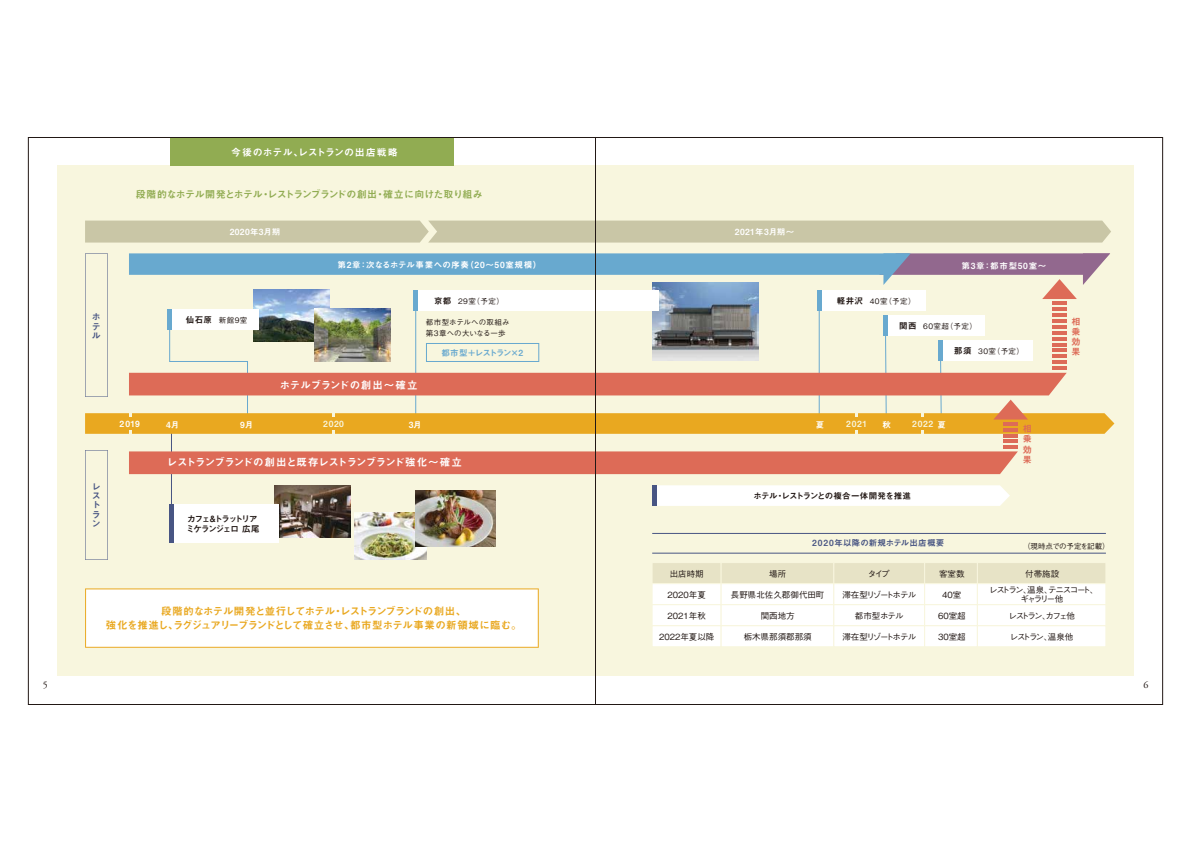
<style>
.page{position:relative;width:1191px;height:842px;background:#fff}
.page>*{position:absolute;margin:0;border:0;box-sizing:border-box;transform-origin:0 0}
.t1{font:10.5px/14px "Midashi Go Pro MB31";letter-spacing:-.06em;color:#e9a820;text-align:center}
.t2{font:10.5px "Midashi Go Pro MB31";letter-spacing:-.03em;color:#fff}
.t3{font:10.5px "Midashi Go Pro MB31";letter-spacing:-.01em;color:#fff}
.t4{font:10px "Midashi Go Pro MB31";letter-spacing:-.045em;color:#91ac52}
.t5{font:10px "Midashi Go Pro MB31";letter-spacing:.005em;color:#fff}
.t6{font:10px "Adobe Garamond";color:#221815}
.t7{font:9px/9.4px "Midashi Go Pro MB31";color:#485583;text-align:justify}
.t8{font:9px/10.1px "Midashi Go Pro MB31";color:#dd6b57;text-align:justify}
.t9{font:500 8.5px "Gothic BBB Pro";color:#221815}
.t10{font:8.5px "Midashi Go Pro MB31";letter-spacing:.04em;color:#fff}
.t11{font:8.5px "Midashi Go Pro MB31";letter-spacing:.065em;color:#fff}
.t12{font:8.5px "Midashi Go Pro MB31";letter-spacing:-.055em;color:#221815}
.t13{font:500 8.5px "Gothic BBB Pro";letter-spacing:-.12em;color:#221815}
.t14{font:500 8.5px/16px "Gothic BBB Pro";letter-spacing:-.14em;color:#221815;text-align:center}
.t15{font:8.5px/10px "Midashi Go Pro MB31";letter-spacing:-.14em;color:#221815}
.t16{font:8.5px "Midashi Go Pro MB31";letter-spacing:.035em;color:#485583}
.t17{font:500 8.5px/17px "Gothic BBB Pro";letter-spacing:-.21em;color:#221815;text-align:center}
.t18{font:8.5px "Midashi Go Pro MB31";letter-spacing:.06em;color:#f8f6de}
.t19{font:8.5px "Midashi Go Pro MB31";letter-spacing:.08em;color:#fff}
.t20{font:8.5px "Midashi Go Pro MB31";letter-spacing:-.105em;color:#68a9cf}
.t21{font:500 8.5px "Gothic BBB Pro";letter-spacing:-.17em;color:#221815}
.t22{font:500 7.5px "Gothic BBB Pro";letter-spacing:.03em;color:#221815}
.t23{font:500 7.5px/10.5px "Gothic BBB Pro";letter-spacing:.01em;color:#221815}
.t24{font:500 7.5px "Gothic BBB Pro";letter-spacing:-.03em;color:#221815}
.s1{font-family:"Midashi Go Pro MB31";font-weight:400;font-size:8.5px}
.s2{color:#fff}
</style>
<div class="page">
<div style="left:57px;top:166px;width:538px;height:510px;background:#f8f6de"></div>
<div style="left:595px;top:166px;width:539px;height:510px;background:#f8f6de"></div>
<div style="left:171px;top:137px;width:283px;height:29px;background:#91ac52"></div>
<div style="left:656px;top:485px;width:354px;height:21px;background:#fff"></div>
<img style="left:274px;top:485px;width:76px;height:53px">
<img style="left:355px;top:512px;width:71px;height:47px">
<img style="left:415px;top:490px;width:80px;height:57px">
<svg style="left:85px;top:588px;width:454px;height:60px;background:#fefbf6"></svg>
<svg style="left:85px;top:450px;width:23px;height:110px"></svg>
<hr style="left:171px;top:429px;width:1px;height:85px;background:#485583">
<div style="left:85px;top:221px;width:1026px;height:22px;background:#c9c6a6"></div>
<div style="left:173px;top:504px;width:106px;height:39px;background:#fff"></div>
<hr style="left:169px;top:504px;width:4px;height:39px;background:#485583">
<div style="left:129px;top:451px;width:889px;height:23px;background:#dd6b57"></div>
<div style="left:651px;top:562px;width:70px;height:22px;background:#e7e3c6;border:1px solid #f8f6de"></div>
<div style="left:720px;top:562px;width:114px;height:22px;background:#e7e3c6;border:1px solid #f8f6de"></div>
<div style="left:833px;top:562px;width:92px;height:22px;background:#e7e3c6;border:1px solid #f8f6de"></div>
<div style="left:924px;top:562px;width:54px;height:22px;background:#e7e3c6;border:1px solid #f8f6de"></div>
<div style="left:977px;top:562px;width:129px;height:22px;background:#e7e3c6;border:1px solid #f8f6de"></div>
<div style="left:651px;top:583px;width:70px;height:22px;background:#fff;border:1px solid #f8f6de"></div>
<div style="left:720px;top:583px;width:114px;height:22px;background:#fff;border:1px solid #f8f6de"></div>
<div style="left:833px;top:583px;width:92px;height:22px;background:#fff;border:1px solid #f8f6de"></div>
<div style="left:924px;top:583px;width:54px;height:22px;background:#fff;border:1px solid #f8f6de"></div>
<div style="left:977px;top:583px;width:129px;height:22px;background:#fff;border:1px solid #f8f6de"></div>
<div style="left:651px;top:604px;width:70px;height:22px;background:#fff;border:1px solid #f8f6de"></div>
<div style="left:720px;top:604px;width:114px;height:22px;background:#fff;border:1px solid #f8f6de"></div>
<div style="left:833px;top:604px;width:92px;height:22px;background:#fff;border:1px solid #f8f6de"></div>
<div style="left:924px;top:604px;width:54px;height:22px;background:#fff;border:1px solid #f8f6de"></div>
<div style="left:977px;top:604px;width:129px;height:22px;background:#fff;border:1px solid #f8f6de"></div>
<div style="left:651px;top:625px;width:70px;height:22px;background:#fff;border:1px solid #f8f6de"></div>
<div style="left:720px;top:625px;width:114px;height:22px;background:#fff;border:1px solid #f8f6de"></div>
<div style="left:833px;top:625px;width:92px;height:22px;background:#fff;border:1px solid #f8f6de"></div>
<div style="left:924px;top:625px;width:54px;height:22px;background:#fff;border:1px solid #f8f6de"></div>
<div style="left:977px;top:625px;width:129px;height:22px;background:#fff;border:1px solid #f8f6de"></div>
<hr style="left:1003px;top:440px;width:15px;height:3px;background:#dd6b57">
<hr style="left:1003px;top:434px;width:15px;height:3px;background:#dd6b57">
<hr style="left:1003px;top:446px;width:15px;height:3px;background:#dd6b57">
<svg style="left:85px;top:253px;width:1029px;height:181px"></svg>
<hr style="left:652px;top:533px;width:454px;height:1px;background:#485583">
<hr style="left:652px;top:553px;width:454px;height:1px;background:#485583">
<hr style="left:652px;top:485px;width:4px;height:21px;background:#485583">
<p class="t5" style="left:231px;top:144px;width:168px">今後のホテル、レストランの出店戦略</p>
<p class="t4" style="left:136px;top:186px;width:348px">段階的なホテル開発とホテル・レストランブランドの創出・確立に向けた取り組み</p>
<p class="t10" style="left:230px;top:225px;width:52px">2020年3月期</p>
<p class="t10" style="left:735px;top:225px;width:61px">2021年3月期～</p>
<p class="t11" style="left:337px;top:258px;width:205px">第2章：次なるホテル事業への序奏（20～50室規模）</p>
<p class="t19" style="left:961px;top:259px;width:86px">第3章：都市型50室～</p>
<p class="t7" style="left:92px;top:310px;width:10px">ホテル</p>
<p class="t7" style="left:92px;top:480px;width:10px">レストラン</p>
<p class="t22" style="left:186px;top:314px;width:63px"><span class="s1">仙石原</span> 新館9室</p>
<p class="t3" style="left:280px;top:376px;width:139px">ホテルブランドの創出～確立</p>
<p class="t22" style="left:434px;top:295px;width:71px"><span class="s1">京都</span> 29室（予定）</p>
<p class="t22" style="left:837px;top:295px;width:80px"><span class="s1">軽井沢</span> 40室（予定）</p>
<p class="t23" style="left:426px;top:316px;width:85px">都市型ホテルへの取組み第3章への大いなる一歩</p>
<p class="t20" style="left:441px;top:346px;width:83px">都市型＋レストラン×2</p>
<p class="t22" style="left:899px;top:320px;width:79px"><span class="s1">関西</span> 60室超（予定）</p>
<p class="t22" style="left:954px;top:345px;width:71px"><span class="s1">那須</span> 30室（予定）</p>
<p class="t10" style="left:120px;top:417px;width:22px">2019</p>
<p class="t10" style="left:166px;top:417px;width:15px">4月</p>
<p class="t10" style="left:240px;top:417px;width:15px">9月</p>
<p class="t18" style="left:323px;top:417px;width:22px">2020</p>
<p class="t10" style="left:409px;top:417px;width:15px">3月</p>
<p class="t10" style="left:816px;top:417px;width:10px">夏</p>
<p class="t18" style="left:912px;top:417px;width:35px">2022 <span class="s2">夏</span></p>
<p class="t18" style="left:846px;top:417px;width:22px">2021</p>
<p class="t10" style="left:882px;top:417px;width:10px">秋</p>
<p class="t2" style="left:167px;top:454px;width:296px">レストランブランドの創出と既存レストランブランド強化～確立</p>
<p class="t15" style="left:186px;top:513px;width:75px">カフェ＆トラットリアミケランジェロ 広尾</p>
<p class="t12" style="left:753px;top:489px;width:159px">ホテル・レストランとの複合一体開発を推進</p>
<p class="t8" style="left:1022px;top:423px;width:10px">相乗効果</p>
<p class="t8" style="left:1071px;top:315px;width:10px">相乗効果</p>
<p class="t16" style="left:812px;top:536px;width:134px">2020年以降の新規ホテル出店概要</p>
<p class="t24" style="left:1023px;top:540px;width:88px">（現時点での予定を記載）</p>
<p class="t1" style="left:106px;top:603px;width:417px">段階的なホテル開発と並行してホテル・レストランブランドの創出、<br>強化を推進し、ラグジュアリーブランドとして確立させ、都市型ホテル事業の新領域に臨む。</p>
<p class="t9" style="left:669px;top:567px;width:35px">出店時期</p>
<p class="t9" style="left:667px;top:588px;width:40px">2020年夏</p>
<p class="t9" style="left:667px;top:609px;width:40px">2021年秋</p>
<p class="t9" style="left:659px;top:630px;width:57px">2022年夏以降</p>
<p class="t9" style="left:769px;top:567px;width:18px">場所</p>
<p class="t9" style="left:731px;top:588px;width:95px">長野県北佐久郡御代田町</p>
<p class="t9" style="left:760px;top:609px;width:35px">関西地方</p>
<p class="t9" style="left:743px;top:630px;width:69px">栃木県那須郡那須</p>
<p class="t9" style="left:868px;top:567px;width:23px">タイプ</p>
<p class="t13" style="left:842px;top:588px;width:75px">滞在型リゾートホテル</p>
<p class="t9" style="left:855px;top:609px;width:50px">都市型ホテル</p>
<p class="t13" style="left:842px;top:630px;width:75px">滞在型リゾートホテル</p>
<p class="t9" style="left:939px;top:567px;width:27px">客室数</p>
<p class="t9" style="left:942px;top:588px;width:21px">40室</p>
<p class="t9" style="left:938px;top:609px;width:29px">60室超</p>
<p class="t9" style="left:938px;top:630px;width:29px">30室超</p>
<p class="t14" style="left:989px;top:564px;width:111px">付帯施設<br>レストラン、温泉、テニスコート、</p>
<p class="t17" style="left:1008px;top:589px;width:68px">ギャラリー他<br>レストラン、カフェ他</p>
<p class="t21" style="left:1009px;top:630px;width:65px">レストラン、温泉他</p>
<p class="t6" style="left:43px;top:680px;width:6px">5</p>
<p class="t6" style="left:1143px;top:680px;width:6px">6</p>
</div>
